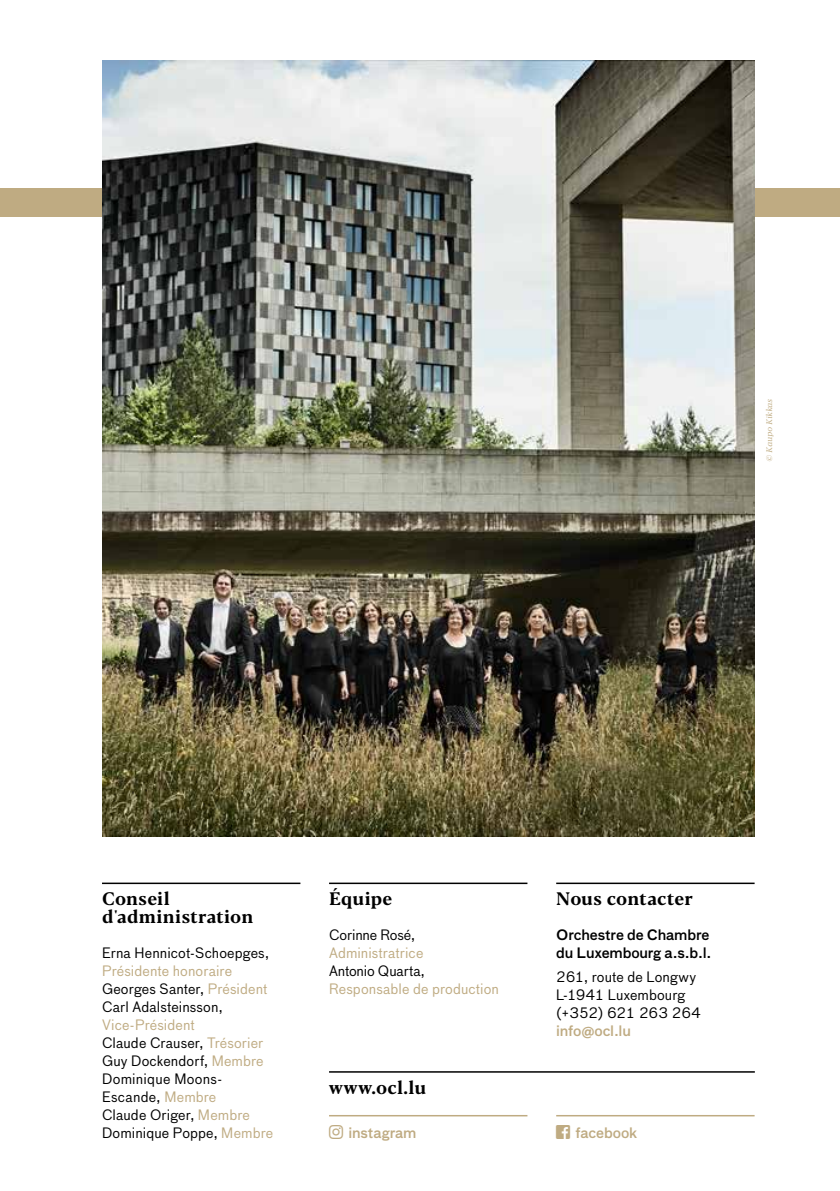
<style>
.page{position:relative;width:840px;height:1191px;background:#fff}
.page>*{position:absolute;margin:0;border:0;box-sizing:border-box;transform-origin:0 0}
.t1{font:700 18px/18px "Blacker Text";letter-spacing:.01em;color:#000}
.t2{font:14px/18px "Bau TF";letter-spacing:.01em;color:#000}
.t3{font:14px "Bau TF";letter-spacing:.005em;color:#bfab82}
.t4{font:500 14px/18px "Bau TF";letter-spacing:-.01em;color:#000}
.t5{font:500 14px "Bau TF";letter-spacing:-.01em;color:#bfab82}
.t6{font:14px "Bau TF";letter-spacing:-.01em;color:#000}
.t7{font:italic 8px "Blacker Text";letter-spacing:.015em;color:#bfab82}
.s1{color:#bfab82}
</style>
<div class="page">
<div style="left:0;top:189px;width:839px;height:28px;background:#bfab82"></div>
<img style="left:102px;top:61px;width:652px;height:776px">
<hr style="left:102px;top:882px;width:198px;height:2px;background:#000">
<hr style="left:329px;top:882px;width:198px;height:2px;background:#000">
<hr style="left:329px;top:1071px;width:425px;height:1px;background:#000">
<hr style="left:329px;top:1115px;width:198px;height:1px;background:#bfab82">
<hr style="left:556px;top:1115px;width:198px;height:1px;background:#bfab82">
<hr style="left:556px;top:882px;width:198px;height:2px;background:#000">
<p class="t7" style="left:763px;top:462px;width:64px;rotate:-90deg">© Kaupo Kikkas</p>
<p class="t1" style="left:102px;top:890px;width:153px">Conseil d'administration</p>
<p class="t2" style="left:102px;top:944px;width:168px">Erna Hennicot-Schoepges,</p>
<p class="t2" style="left:102px;top:962px;width:167px"><span class="s1">Présidente honoraire<br></span>Georges Santer, <span class="s1">Président<br></span>Carl Adalsteinsson,</p>
<p class="t2" style="left:102px;top:1016px;width:173px"><span class="s1">Vice-Président<br></span>Claude Crauser, <span class="s1">Trésorier<br></span>Guy Dockendorf, <span class="s1">Membre<br></span>Dominique Moons-<br>Escande, <span class="s1">Membre<br></span>Claude Origer, <span class="s1">Membre<br></span>Dominique Poppe, <span class="s1">Membre</span></p>
<p class="t1" style="left:329px;top:890px;width:65px">Équipe</p>
<p class="t6" style="left:329px;top:926px;width:87px">Corinne Rosé,</p>
<p class="t3" style="left:329px;top:944px;width:96px">Administratrice</p>
<p class="t6" style="left:329px;top:962px;width:97px">Antonio Quarta,</p>
<p class="t3" style="left:329px;top:980px;width:171px">Responsable de production</p>
<p class="t1" style="left:329px;top:1079px;width:99px">www.ocl.lu</p>
<p class="t1" style="left:556px;top:890px;width:138px">Nous contacter</p>
<p class="t4" style="left:556px;top:926px;width:156px">Orchestre de Chambre du Luxembourg a.s.b.l.</p>
<p class="t2" style="left:556px;top:967px;width:146px">261, route de Longwy<br>L-1941 Luxembourg (+352) 621 263 264</p>
<p class="t5" style="left:556px;top:1022px;width:76px">info@ocl.lu</p>
<p class="t5" style="left:348px;top:1124px;width:70px">instagram</p>
<p class="t5" style="left:575px;top:1124px;width:63px">facebook</p>
</div>
